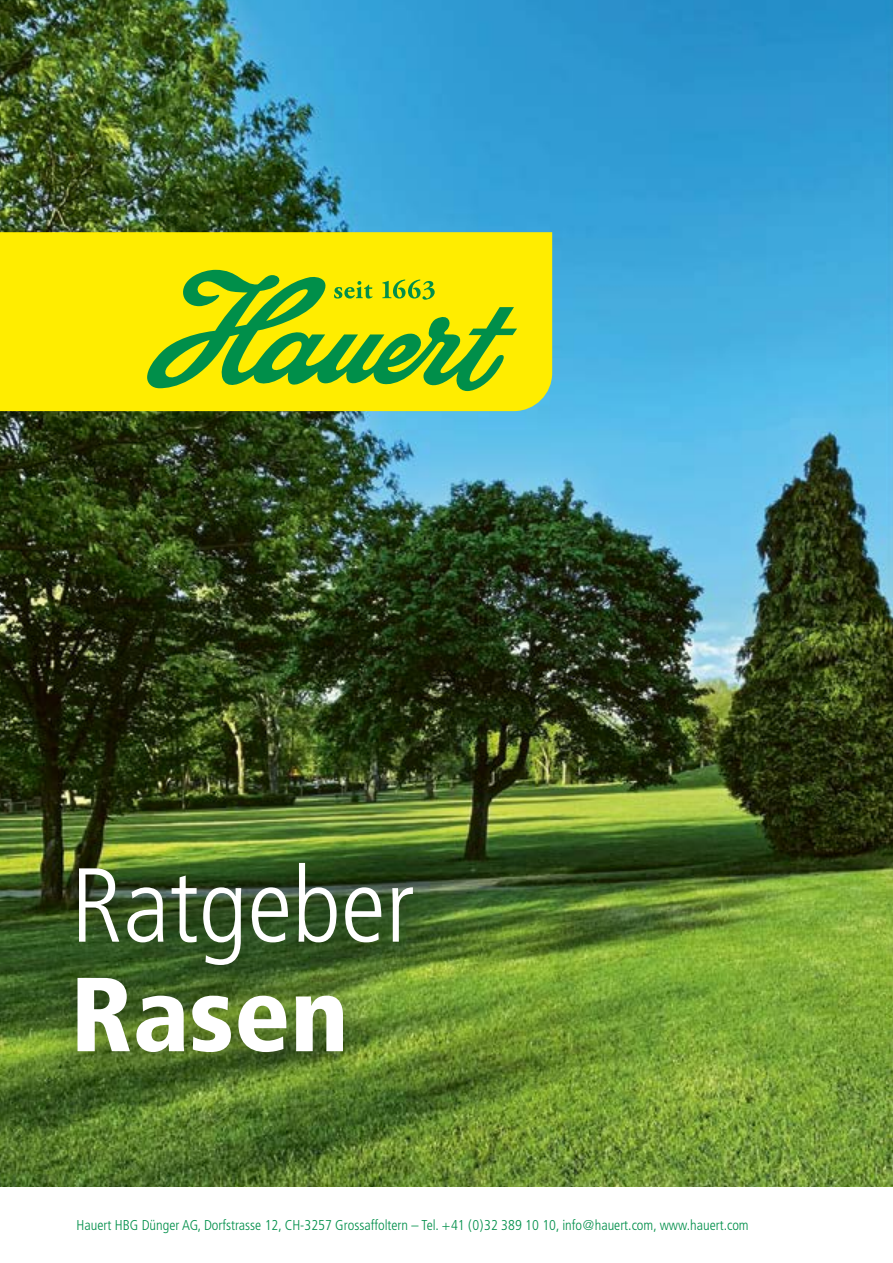
<style>
.page{position:relative;width:893px;height:1263px;background:#fff}
.page>*{position:absolute;margin:0;border:0;box-sizing:border-box;transform-origin:0 0}
.t1{font:300 condensed 105px "Frutiger LT Std";color:#fff}
.t2{font:900 condensed 105px "Frutiger LT Std";color:#fff}
.t3{font:300 condensed 14.25px "Frutiger LT Std";color:#008f4a}
</style>
<div class="page">
<img style="left:0;top:0;width:893px;height:1186px">
<div style="left:0;top:232px;width:552px;height:179px;background:#ffed00"></div>
<svg style="left:147px;top:270px;width:370px;height:121px;background:#a3cb1a"></svg>
<div style="left:38px;top:828px;width:410px;height:263px;background:#000;opacity:.4"></div>
<h1 class="t1" style="left:71px;top:846px;width:346px">Ratgeber</h1>
<h1 class="t2" style="left:71px;top:951px;width:280px">Rasen</h1>
<p class="t3" style="left:77px;top:1217px;width:674px">Hauert HBG Dünger AG, Dorfstrasse 12, CH-3257 Grossaffoltern – Tel. +41 (0)32 389 10 10, info@hauert.com, www.hauert.com</p>
</div>
